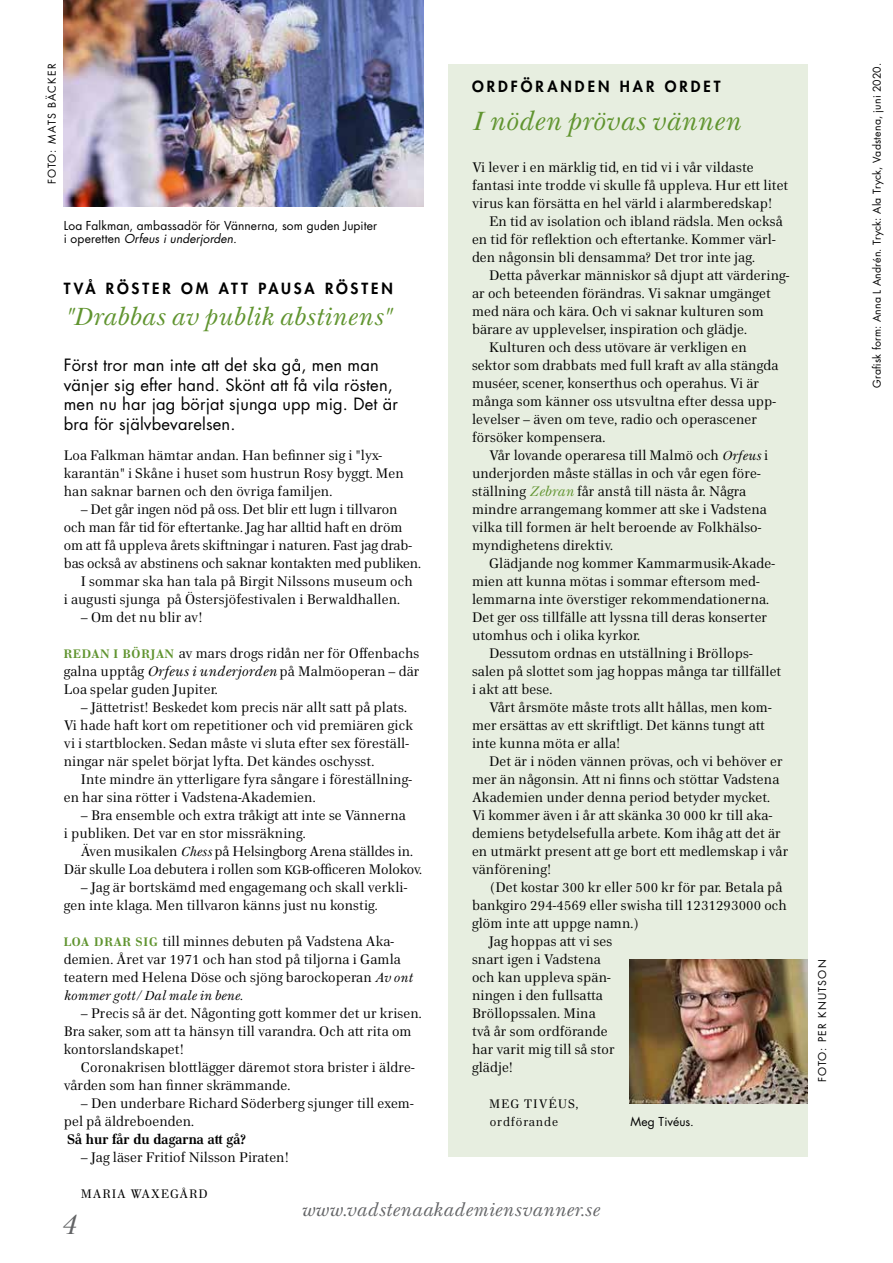
<style>
.page{position:relative;width:893px;height:1263px;background:#fff}
.page>*{position:absolute;margin:0;border:0;box-sizing:border-box;transform-origin:0 0}
.t1{font:italic 27px "Home Text";color:#636466}
.t2{font:italic 25.5px "Home Text";letter-spacing:.005em;color:#60942f}
.t3{font:italic 24px "Home Text";letter-spacing:.005em;color:#60942f}
.t4{font:italic 18px "Home Text";letter-spacing:.01em;color:#636466}
.t5{font:16.5px/19.5px "Futura Std";letter-spacing:.01em;color:#000}
.t6{font:800 15px "Futura Std";letter-spacing:.2em;color:#000}
.t7{font:13.5px/18px "Home Text";letter-spacing:.01em;color:#000}
.t8{font:700 13.5px "Home Text";letter-spacing:.01em;color:#000}
.t9{font:italic 12.75px "Home Text";letter-spacing:.01em;color:#000}
.t10{font:12px/13.5px "Futura Std";letter-spacing:.01em;color:#000}
.t11{font:12px/18px "Home Text";letter-spacing:.075em;color:#000}
.t12{font:12px "Home Text";letter-spacing:.075em;color:#000}
.t13{font:10.5px "Futura Std";letter-spacing:.025em;color:#000}
.t14{font:10.5px "Futura Std";letter-spacing:.105em;color:#000}
.t15{font:10.5px "Futura Std";letter-spacing:.1em;color:#000}
.s1{font-style:italic}
.s2{font-weight:700;font-size:12px;color:#60942f}
.s3{font-style:italic;font-size:12.75px}
.s4{font-size:12px}
.s5{font-style:italic;color:#60942f}
</style>
<div class="page">
<div style="left:449px;top:64px;width:359px;height:1093px;background:#e7eee0"></div>
<img style="left:629px;top:959px;width:179px;height:144px">
<img style="left:64px;top:0;width:359px;height:207px">
<p class="t15" style="left:45px;top:184px;width:122px;rotate:-90deg">FOTO: MATS BÄCKER</p>
<p class="t10" style="left:64px;top:219px;width:315px">Loa Falkman, ambassadör för Vännerna, som guden Jupiter i operetten <span class="s1">Orfeus i underjorden.</span></p>
<p class="t6" style="left:64px;top:279px;width:331px">TVÅ RÖSTER OM ATT PAUSA RÖSTEN</p>
<h3 class="t3" style="left:64px;top:302px;width:330px">"Drabbas av publik abstinens"</h3>
<p class="t5" style="left:64px;top:356px;width:336px">Först tror man inte att det ska gå, men man vänjer sig efter hand. Skönt att få vila rösten, men nu har jag börjat sjunga upp mig. Det är bra för självbevarelsen.</p>
<p class="t7" style="left:64px;top:446px;width:342px">Loa Falkman hämtar andan. Han befinner sig i "lyx&shy;karantän" i Skåne i huset som hustrun Rosy byggt. Men han saknar barnen och den övriga familjen.</p>
<p class="t7" style="left:81px;top:500px;width:318px">– Det går ingen nöd på oss. Det blir ett lugn i tillvaron</p>
<p class="t7" style="left:64px;top:518px;width:340px">och man får tid för eftertanke. Jag har alltid haft en dröm</p>
<p class="t7" style="left:64px;top:536px;width:350px">om att få uppleva årets skiftningar i naturen. Fast jag drab-</p>
<p class="t7" style="left:64px;top:554px;width:359px">bas också av abstinens och saknar kontakten med publiken.</p>
<p class="t7" style="left:81px;top:572px;width:333px">I sommar ska han tala på Birgit Nilssons museum och</p>
<p class="t7" style="left:64px;top:590px;width:338px">i augusti sjunga på Östersjöfestivalen i Berwaldhallen.</p>
<p class="t7" style="left:81px;top:608px;width:124px">– Om det nu blir av!</p>
<p class="t7" style="left:64px;top:644px;width:357px;text-align:justify"><span class="s2">REDAN I BÖRJAN</span> av mars drogs ridån ner för Offenbachs galna upptåg <span class="s1">Orfeus i underjorden</span> på Malmöoperan – där Loa spelar guden Jupiter.</p>
<p class="t7" style="left:64px;top:698px;width:351px;text-indent:17px">– Jättetrist! Beskedet kom precis när allt satt på plats.<br>Vi hade haft kort om repetitioner och vid premiären gick vi i startblocken. Sedan måste vi sluta efter sex föreställ&shy;ningar när spelet börjat lyfta. Det kändes oschysst.</p>
<p class="t7" style="left:64px;top:770px;width:350px;text-indent:17px">Inte mindre än ytterligare fyra sångare i föreställning&shy;en har sina rötter i Vadstena-Akademien.</p>
<p class="t7" style="left:64px;top:806px;width:344px;text-indent:17px">– Bra ensemble och extra tråkigt att inte se Vännerna i publiken. Det var en stor missräkning.</p>
<p class="t7" style="left:64px;top:842px;width:360px;text-align:center">Även musikalen <span class="s3">Chess</span> på Helsingborg Arena ställdes in.<br>Där skulle Loa debutera i rollen som <span class="s4">KGB</span>-officeren Molokov.</p>
<p class="t7" style="left:64px;top:878px;width:345px;text-indent:17px">– Jag är bortskämd med engagemang och skall verkli&shy;gen inte klaga. Men tillvaron känns just nu konstig.</p>
<p class="t7" style="left:64px;top:932px;width:350px"><span class="s2">LOA DRAR SIG</span> till minnes debuten på Vadstena Aka&shy;demien. Året var 1971 och han stod på tiljorna i Gamla teatern med Helena Döse och sjöng barockoperan <span class="s3">Av ont</span></p>
<p class="t9" style="left:64px;top:987px;width:180px">kommer gott/ Dal male in bene.</p>
<p class="t7" style="left:64px;top:1004px;width:360px;text-indent:17px">– Precis så är det. Någonting gott kommer det ur krisen.<br>Bra saker, som att ta hänsyn till varandra. Och att rita om kontorslandskapet!</p>
<p class="t7" style="left:64px;top:1058px;width:352px;text-indent:17px">Coronakrisen blottlägger däremot stora brister i äldre&shy;vården som han finner skrämmande.</p>
<p class="t7" style="left:64px;top:1094px;width:351px;text-indent:17px">– Den underbare Richard Söderberg sjunger till exem&shy;pel på äldreboenden.</p>
<p class="t8" style="left:67px;top:1130px;width:180px">Så hur får du dagarna att gå?</p>
<p class="t7" style="left:81px;top:1148px;width:210px">– Jag läser Fritiof Nilsson Piraten!</p>
<p class="t12" style="left:81px;top:1186px;width:128px">MARIA WAXEGÅRD</p>
<p class="t6" style="left:472px;top:77px;width:250px">ORDFÖRANDEN HAR ORDET</p>
<h2 class="t2" style="left:472px;top:105px;width:270px">I nöden prövas vännen</h2>
<p class="t7" style="left:472px;top:158px;width:318px">Vi lever i en märklig tid, en tid vi i vår vildaste fantasi inte trodde vi skulle få uppleva. Hur ett litet virus kan försätta en hel värld i alarmberedskap!</p>
<p class="t7" style="left:472px;top:212px;width:312px;text-indent:17px">En tid av isolation och ibland rädsla. Men också en tid för reflektion och eftertanke. Kommer värl&shy;den någonsin bli densamma? Det tror inte jag.</p>
<p class="t7" style="left:489px;top:266px;width:302px">Detta påverkar människor så djupt att värdering-</p>
<p class="t7" style="left:472px;top:284px;width:300px">ar och beteenden förändras. Vi saknar umgänget</p>
<p class="t7" style="left:472px;top:302px;width:293px">med nära och kära. Och vi saknar kulturen som</p>
<p class="t7" style="left:472px;top:320px;width:276px">bärare av upplevelser, inspiration och glädje.</p>
<p class="t7" style="left:489px;top:338px;width:259px">Kulturen och dess utövare är verkligen en</p>
<p class="t7" style="left:472px;top:356px;width:308px">sektor som drabbats med full kraft av alla stängda</p>
<p class="t7" style="left:472px;top:374px;width:289px">muséer, scener, konserthus och operahus. Vi är</p>
<p class="t7" style="left:472px;top:392px;width:305px">många som känner oss utsvultna efter dessa upp-</p>
<p class="t7" style="left:472px;top:410px;width:287px">levelser – även om teve, radio och operascener</p>
<p class="t7" style="left:472px;top:428px;width:135px">försöker kompensera.</p>
<p class="t7" style="left:489px;top:446px;width:281px">Vår lovande operaresa till Malmö och <span class="s3">Orfeus</span> i</p>
<p class="t7" style="left:472px;top:464px;width:290px">underjorden måste ställas in och vår egen före-</p>
<p class="t7" style="left:472px;top:482px;width:276px">ställning <span class="s5">Zebran</span> får anstå till nästa år. Några</p>
<p class="t7" style="left:472px;top:500px;width:296px">mindre arrangemang kommer att ske i Vadstena</p>
<p class="t7" style="left:472px;top:518px;width:291px">vilka till formen är helt beroende av Folkhälso-</p>
<p class="t7" style="left:472px;top:536px;width:142px">myndighetens direktiv.</p>
<p class="t7" style="left:489px;top:554px;width:287px">Glädjande nog kommer Kammarmusik-Akade-</p>
<p class="t7" style="left:472px;top:572px;width:289px">mien att kunna mötas i sommar eftersom med-</p>
<p class="t7" style="left:472px;top:590px;width:299px">lemmarna inte överstiger rekommendationerna.</p>
<p class="t7" style="left:472px;top:608px;width:297px">Det ger oss tillfälle att lyssna till deras konserter</p>
<p class="t7" style="left:472px;top:626px;width:170px">utomhus och i olika kyrkor.</p>
<p class="t7" style="left:489px;top:644px;width:265px">Dessutom ordnas en utställning i Bröllops-</p>
<p class="t7" style="left:472px;top:662px;width:311px">salen på slottet som jag hoppas många tar tillfället</p>
<p class="t7" style="left:472px;top:680px;width:82px">i akt att bese.</p>
<p class="t7" style="left:489px;top:698px;width:284px">Vårt årsmöte måste trots allt hållas, men kom-</p>
<p class="t7" style="left:472px;top:716px;width:294px">mer ersättas av ett skriftligt. Det känns tungt att</p>
<p class="t7" style="left:472px;top:734px;width:150px">inte kunna möta er alla!</p>
<p class="t7" style="left:489px;top:752px;width:295px">Det är i nöden vännen prövas, och vi behöver er</p>
<p class="t7" style="left:472px;top:770px;width:309px">mer än någonsin. Att ni finns och stöttar Vadstena</p>
<p class="t7" style="left:472px;top:788px;width:300px">Akademien under denna period betyder mycket.</p>
<p class="t7" style="left:472px;top:806px;width:302px">Vi kommer även i år att skänka 30 000 kr till aka-</p>
<p class="t7" style="left:472px;top:824px;width:310px">demiens betydelsefulla arbete. Kom ihåg att det är</p>
<p class="t7" style="left:472px;top:842px;width:318px">en utmärkt present att ge bort ett medlemskap i vår</p>
<p class="t7" style="left:472px;top:860px;width:81px">vänförening!</p>
<p class="t7" style="left:489px;top:878px;width:295px">(Det kostar 300 kr eller 500 kr för par. Betala på</p>
<p class="t7" style="left:472px;top:896px;width:316px">bankgiro 294-4569 eller swisha till 1231293000 och</p>
<p class="t7" style="left:472px;top:914px;width:169px">glöm inte att uppge namn.)</p>
<p class="t7" style="left:489px;top:932px;width:125px">Jag hoppas att vi ses</p>
<p class="t7" style="left:472px;top:950px;width:130px">snart igen i Vadstena</p>
<p class="t7" style="left:472px;top:968px;width:140px">och kan uppleva spän-</p>
<p class="t7" style="left:472px;top:986px;width:132px">ningen i den fullsatta</p>
<p class="t7" style="left:472px;top:1004px;width:125px">Bröllopssalen. Mina</p>
<p class="t7" style="left:472px;top:1022px;width:137px">två år som ordförande</p>
<p class="t7" style="left:472px;top:1040px;width:144px">har varit mig till så stor</p>
<p class="t7" style="left:472px;top:1058px;width:43px">glädje!</p>
<p class="t11" style="left:489px;top:1095px;width:91px">MEG TIVÉUS, ordförande</p>
<p class="t10" style="left:630px;top:1115px;width:65px">Meg Tivéus.</p>
<h1 class="t1" style="left:61px;top:1207px;width:17px">4</h1>
<h3 class="t4" style="left:301px;top:1198px;width:300px">www.vadstenaakademiensvanner.se</h3>
<p class="t14" style="left:816px;top:1082px;width:124px;rotate:-90deg">FOTO: PER KNUTSON</p>
<p class="t13" style="left:870px;top:387px;width:326px;rotate:-90deg">Grafisk form: Anna L Andrén. Tryck: Ala Tryck, Vadstena, juni 2020.</p>
</div>
